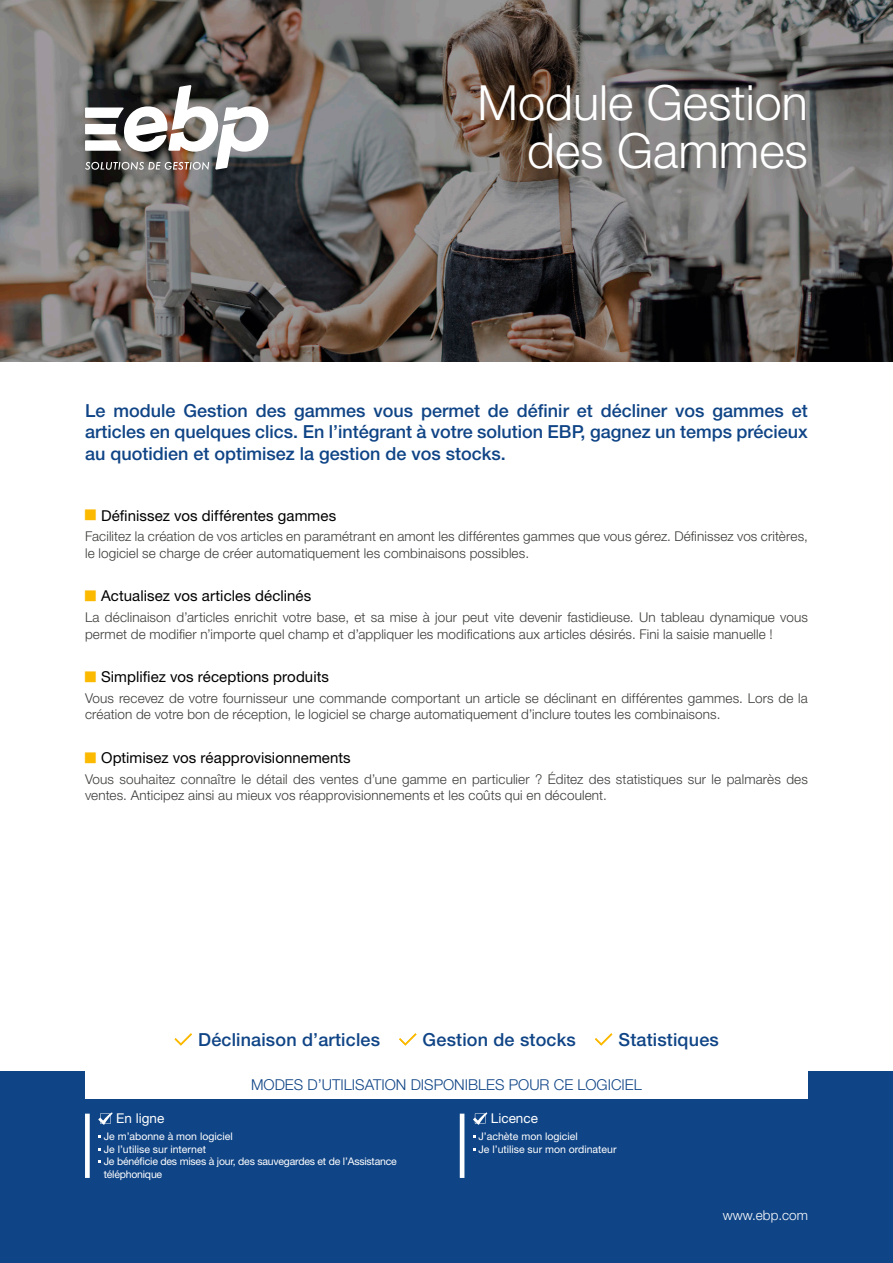
<style>
.page{position:relative;width:893px;height:1263px;background:#fff}
.page>*{position:absolute;margin:0;border:0;box-sizing:border-box;transform-origin:0 0}
.Titre-PF-2Lignes-_1e{font:300 48.6px/48.6px "Helvetica Neue LT Std";color:#fff;text-align:right}
.Texte-Description-_1{font:500 18px/21.6px "Helvetica Neue LT Std";color:#0f4486;text-align:justify}
.Texte-Réassurance-_1{font:500 18px "Helvetica Neue LT Std";letter-spacing:.01em;color:#0f4486}
.t1{font:15px "Helvetica Neue LT Std";letter-spacing:.005em;color:#000}
.t2{font:300 15px "Helvetica Neue LT Std";color:#0f4486}
.Texte-Point_Cles-_1e{font:300 13.5px/16.5px "Helvetica Neue LT Std";letter-spacing:.01em;color:#3c3c3a}
.t3{font:13.5px "Helvetica Neue LT Std";color:#fff}
.t4{font:300 13.5px "Helvetica Neue LT Std";color:#fff}
.t5{font:10.5px "Helvetica Neue LT Std";color:#fff}
.t6{font:10.5px/12.6px "Helvetica Neue LT Std";letter-spacing:-.02em;color:#fff}
</style>
<div class="page">
<img style="left:0;top:0;width:893px;height:361px">
<div style="left:0;top:1071px;width:893px;height:192px;background:#0f4486"></div>
<svg style="left:85px;top:85px;width:183px;height:85px"></svg>
<svg style="left:175px;top:1033px;width:17px;height:12px"></svg>
<svg style="left:399px;top:1033px;width:18px;height:12px"></svg>
<svg style="left:595px;top:1033px;width:18px;height:12px"></svg>
<div style="left:85px;top:1071px;width:723px;height:27px;background:#fff"></div>
<div style="left:85px;top:1114px;width:5px;height:64px;background:#fff"></div>
<svg style="left:98px;top:1112px;width:15px;height:13px"></svg>
<hr style="left:460px;top:1114px;width:4px;height:64px;background:#fff">
<svg style="left:473px;top:1112px;width:14px;height:13px"></svg>
<p class="Titre-PF-2Lignes-_1e" style="left:478px;top:77px;width:332px">Module Gestion des Gammes</p>
<p class="Texte-Description-_1" style="left:85px;top:399px;width:724px">Le module Gestion des gammes vous permet de définir et décliner vos gammes et articles en quelques clics. En l’intégrant à votre solution EBP, gagnez un temps précieux au quotidien et optimisez la gestion de vos stocks.</p>
<p class="t1" style="left:101px;top:506px;width:237px">Définissez vos différentes gammes</p>
<p class="Texte-Point_Cles-_1e" style="left:85px;top:528px;width:724px">Facilitez la création de vos articles en paramétrant en amont les différentes gammes que vous gérez. Définissez vos critères, le logiciel se charge de créer automatiquement les combinaisons possibles.</p>
<p class="t1" style="left:101px;top:587px;width:212px">Actualisez vos articles déclinés</p>
<p class="Texte-Point_Cles-_1e" style="left:85px;top:609px;width:724px">La déclinaison d’articles enrichit votre base, et sa mise à jour peut vite devenir fastidieuse. Un tableau dynamique vous permet de modifier n’importe quel champ et d’appliquer les modifications aux articles désirés. Fini la saisie manuelle !</p>
<p class="t1" style="left:101px;top:668px;width:229px">Simplifiez vos réceptions produits</p>
<p class="Texte-Point_Cles-_1e" style="left:85px;top:689px;width:724px">Vous recevez de votre fournisseur une commande comportant un article se déclinant en différentes gammes. Lors de la création de votre bon de réception, le logiciel se charge automatiquement d’inclure toutes les combinaisons.</p>
<p class="t1" style="left:101px;top:749px;width:251px">Optimisez vos réapprovisionnements</p>
<p class="Texte-Point_Cles-_1e" style="left:85px;top:770px;width:724px">Vous souhaitez connaître le détail des ventes d’une gamme en particulier ? Éditez des statistiques sur le palmarès des ventes. Anticipez ainsi au mieux vos réapprovisionnements et les coûts qui en découlent.</p>
<p class="Texte-Réassurance-_1" style="left:198px;top:1029px;width:183px">Déclinaison d’articles</p>
<p class="Texte-Réassurance-_1" style="left:423px;top:1029px;width:155px">Gestion de stocks</p>
<p class="Texte-Réassurance-_1" style="left:618px;top:1029px;width:102px">Statistiques</p>
<p class="t2" style="left:251px;top:1075px;width:392px">MODES D’UTILISATION DISPONIBLES POUR CE LOGICIEL</p>
<p class="t3" style="left:116px;top:1110px;width:50px">En ligne</p>
<p class="t5" style="left:104px;top:1130px;width:130px">Je m’abonne à mon logiciel</p>
<p class="t5" style="left:104px;top:1143px;width:104px">Je l’utilise sur internet</p>
<p class="t6" style="left:104px;top:1155px;width:295px">Je bénéficie des mises à jour, des sauvegardes et de l’Assistance téléphonique</p>
<p class="t3" style="left:491px;top:1110px;width:49px">Licence</p>
<p class="t5" style="left:478px;top:1130px;width:101px">J’achète mon logiciel</p>
<p class="t5" style="left:478px;top:1143px;width:140px">Je l’utilise sur mon ordinateur</p>
<p class="t4" style="left:723px;top:1207px;width:87px">www.ebp.com</p>
</div>
